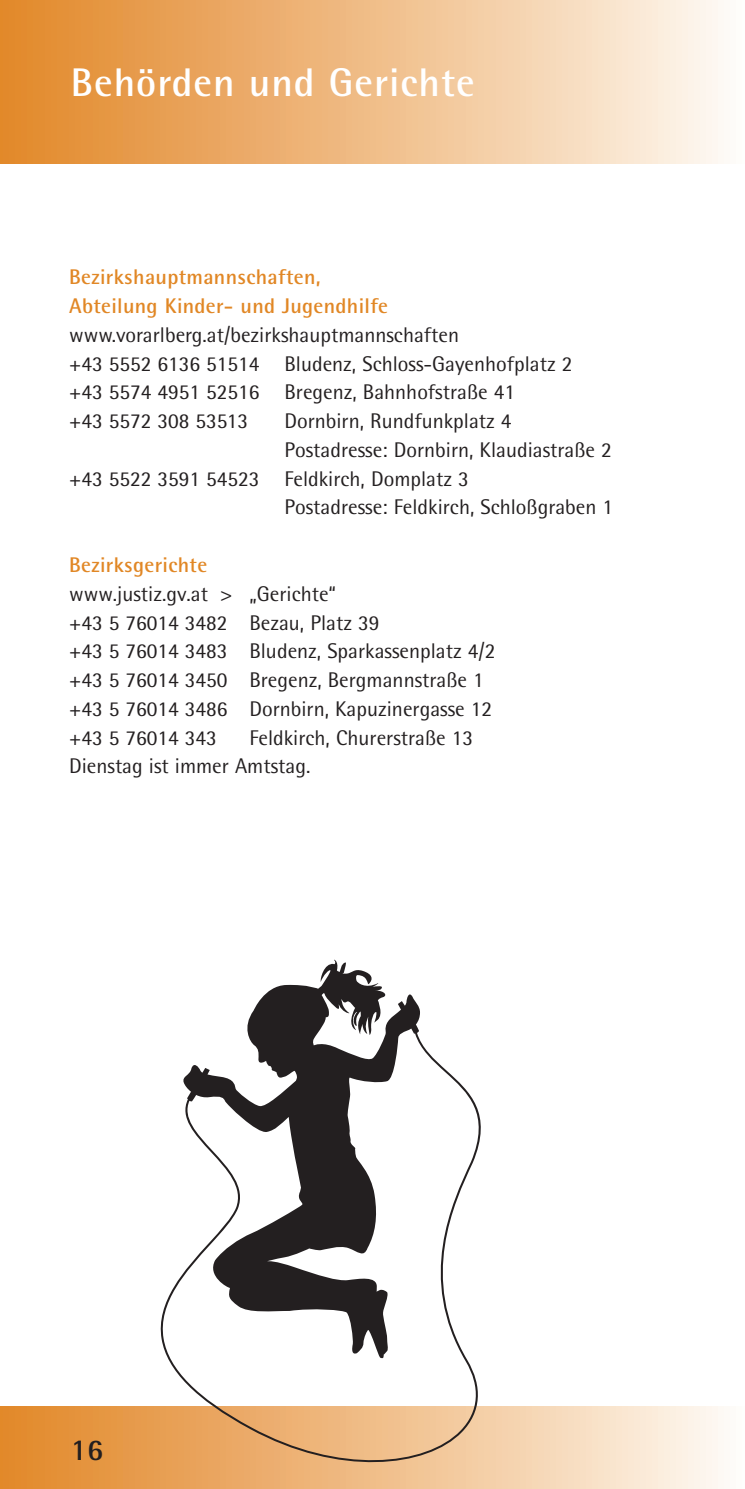
<style>
.page{position:relative;width:745px;height:1489px;background:#fff}
.page>*{position:absolute;margin:0;border:0;box-sizing:border-box;transform-origin:0 0}
.t1{font:700 40px "Rotis Semi Sans Pro";letter-spacing:.025em;color:#fff}
.t2{font:700 30px "Rotis Semi Sans Pro";color:#231f20}
.t3{font:21.25px/28.8px "Rotis Semi Sans Pro";color:#231f20}
.t4{font:700 21.25px/28.8px "Rotis Semi Sans Pro";letter-spacing:.015em;color:#e18725}
</style>
<div class="page">
<div style="left:0;top:1406px;width:744px;height:82px;background:linear-gradient(to right,#e28525,#fef9f2)"></div>
<div style="left:0;top:0;width:744px;height:163px;background:linear-gradient(to right,#e28525,#fef9f2)"></div>
<svg style="left:155px;top:959px;width:338px;height:517px"></svg>
<h1 class="t1" style="left:71px;top:58px;width:405px">Behörden und Gerichte</h1>
<p class="t4" style="left:69px;top:262px;width:320px">Bezirkshauptmannschaften,<br>Abteilung Kinder- und Jugendhilfe</p>
<p class="t3" style="left:69px;top:320px;width:504px">www.vorarlberg.at/bezirkshauptmannschaften<br>+43 5552 6136 51514 Bludenz, Schloss-Gayenhofplatz 2 +43 5574 4951 52516 Bregenz, Bahnhofstraße 41<br>+43 5572 308 53513</p>
<p class="t3" style="left:284px;top:406px;width:228px">Dornbirn, Rundfunkplatz 4</p>
<p class="t3" style="left:284px;top:435px;width:328px">Postadresse: Dornbirn, Klaudiastraße 2</p>
<p class="t3" style="left:69px;top:464px;width:401px">+43 5522 3591 54523 Feldkirch, Domplatz 3</p>
<p class="t3" style="left:284px;top:493px;width:330px">Postadresse: Feldkirch, Schloßgraben 1</p>
<p class="t4" style="left:69px;top:550px;width:139px">Bezirksgerichte</p>
<p class="t3" style="left:69px;top:579px;width:427px">www.justiz.gv.at &gt; „Gerichte“<br>+43 5 76014 3482 Bezau, Platz 39<br>+43 5 76014 3483 Bludenz, Sparkassenplatz 4/2 +43 5 76014 3450 Bregenz, Bergmannstraße 1 +43 5 76014 3486 Dornbirn, Kapuzinergasse 12 +43 5 76014 343</p>
<p class="t3" style="left:69px;top:723px;width:405px;text-indent:180px">Feldkirch, Churerstraße 13<br>Dienstag ist immer Amtstag.</p>
<h2 class="t2" style="left:71px;top:1430px;width:34px">16</h2>
</div>
